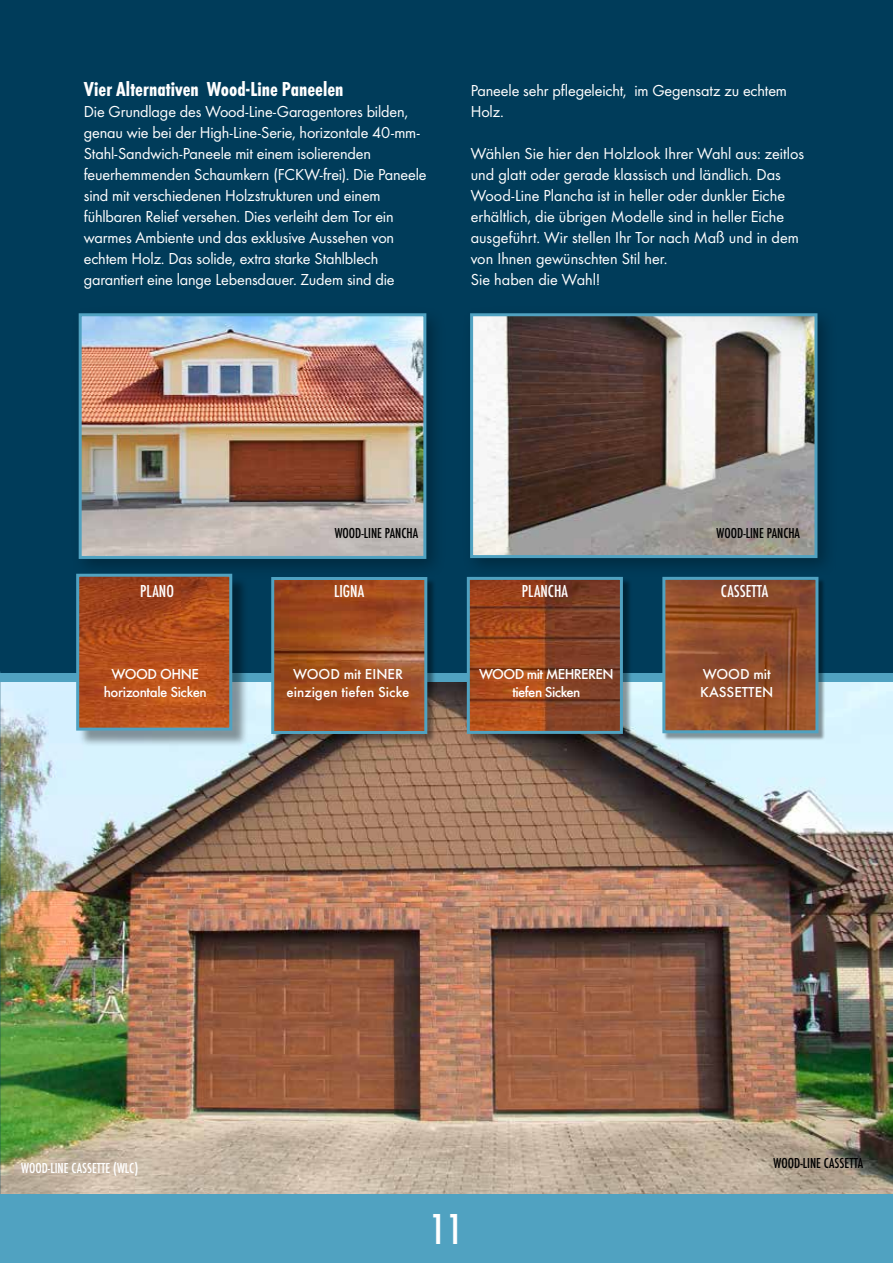
<style>
.page{position:relative;width:893px;height:1263px;background:#fff}
.page>*{position:absolute;margin:0;border:0;box-sizing:border-box;transform-origin:0 0}
.t1{font:500 45px "Futura Con";color:#fff}
.t2{font:700 21px "Futura Con";color:#fff}
.t3{font:500 18px "Futura Con";color:#fff}
.t4{font:16.5px/21px "Futura Boo";letter-spacing:-.005em;color:#fff}
.t5{font:500 15px/18px "Futura";letter-spacing:-.025em;color:#fff;text-align:center}
.t6{font:500 15px "Futura Con";color:#000}
.t7{font:500 15px/18px "Futura";color:#fff;text-align:center}
.t8{font:500 15px "Futura Con";color:#fff}
</style>
<div class="page">
<div style="left:0;top:0;width:893px;height:677px;background:#003c5a"></div>
<img style="left:0;top:682px;width:893px;height:513px">
<div style="left:0;top:673px;width:893px;height:9px;background:#50a2c1"></div>
<div style="left:462px;top:305px;width:376px;height:274px;background:#000;opacity:.3"></div>
<img style="left:474px;top:317px;width:339px;height:237px">
<div style="left:470px;top:313px;width:347px;height:245px;border:3px solid #50a2c1"></div>
<div style="left:0;top:1195px;width:893px;height:68px;background:#50a2c1"></div>
<div style="left:71px;top:305px;width:376px;height:275px;background:#000;opacity:.3"></div>
<img style="left:83px;top:317px;width:339px;height:238px">
<div style="left:79px;top:313px;width:347px;height:246px;border:3px solid #50a2c1"></div>
<div style="left:78px;top:576px;width:170px;height:171px;background:#000;opacity:.4"></div>
<img style="left:80px;top:578px;width:148px;height:149px">
<div style="left:76px;top:574px;width:156px;height:157px;border:3px solid #50a2c1"></div>
<div style="left:272px;top:578px;width:165px;height:165px;background:#000;opacity:.4"></div>
<img style="left:275px;top:581px;width:148px;height:149px">
<div style="left:271px;top:577px;width:156px;height:157px;border:3px solid #50a2c1"></div>
<div style="left:468px;top:578px;width:164px;height:165px;background:#000;opacity:.4"></div>
<img style="left:471px;top:581px;width:148px;height:149px">
<div style="left:467px;top:577px;width:156px;height:157px;border:3px solid #50a2c1"></div>
<div style="left:663px;top:578px;width:162px;height:162px;background:#000;opacity:.4"></div>
<img style="left:666px;top:581px;width:148px;height:148px">
<div style="left:662px;top:577px;width:156px;height:156px;border:3px solid #50a2c1"></div>
<p class="t2" style="left:84px;top:77px;width:261px">Vier Alternativen Wood-Line Paneelen</p>
<p class="t4" style="left:84px;top:101px;width:344px">Die Grundlage des Wood-Line-Garagentores bilden, genau wie bei der High-Line-Serie, horizontale 40-mm-Stahl-Sandwich-Paneele mit einem isolierenden feuerhemmenden Schaumkern (FCKW-frei). Die Paneele sind mit verschiedenen Holzstrukturen und einem fühlbaren Relief versehen. Dies verleiht dem Tor ein warmes Ambiente und das exklusive Aussehen von echtem Holz. Das solide, extra starke Stahlblech garantiert eine lange Lebensdauer. Zudem sind die</p>
<p class="t4" style="left:471px;top:80px;width:318px">Paneele sehr pflegeleicht, im Gegensatz zu echtem<br>Holz.</p>
<p class="t4" style="left:471px;top:143px;width:335px">Wählen Sie hier den Holzlook Ihrer Wahl aus: zeitlos und glatt oder gerade klassisch und ländlich. Das Wood-Line Plancha ist in heller oder dunkler Eiche erhältlich, die übrigen Modelle sind in heller Eiche ausgeführt. Wir stellen Ihr Tor nach Maß und in dem von Ihnen gewünschten Stil her.<br>Sie haben die Wahl!</p>
<p class="t6" style="left:335px;top:524px;width:85px">WOOD-LINE PANCHA</p>
<p class="t6" style="left:717px;top:524px;width:85px">WOOD-LINE PANCHA</p>
<p class="t3" style="left:140px;top:581px;width:35px">PLANO</p>
<p class="t3" style="left:334px;top:581px;width:32px">LIGNA</p>
<p class="t3" style="left:522px;top:581px;width:48px">PLANCHA</p>
<p class="t3" style="left:721px;top:581px;width:49px">CASSETTA</p>
<p class="t5" style="left:104px;top:665px;width:105px">WOOD OHNE horizontale Sicken</p>
<p class="t7" style="left:287px;top:665px;width:124px">WOOD mit EINER einzigen tiefen Sicke</p>
<p class="t5" style="left:479px;top:665px;width:136px">WOOD mit MEHREREN tiefen Sicken</p>
<p class="t7" style="left:700px;top:665px;width:75px;text-align:left">WOOD mit<br>KASSETTEN</p>
<p class="t8" style="left:21px;top:1160px;width:118px">WOOD-LINE CASSETTE (WLC)</p>
<h1 class="t1" style="left:429px;top:1204px;width:36px">11</h1>
<p class="t6" style="left:774px;top:1154px;width:91px">WOOD-LINE CASSETTA</p>
</div>
